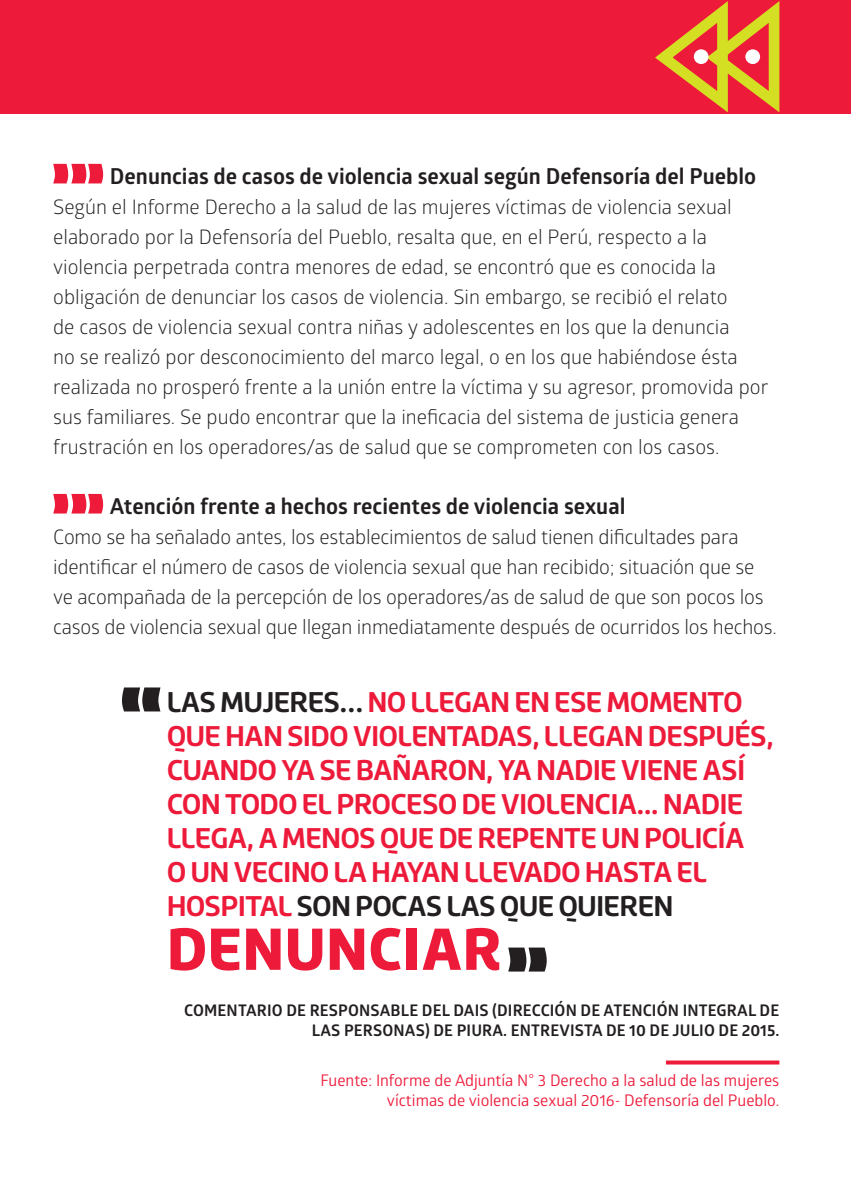
<style>
.page{position:relative;width:851px;height:1191px;background:#fff}
.page>*{position:absolute;margin:0;border:0;box-sizing:border-box;transform-origin:0 0}
.t1{font:900 58px "Roihu";color:#ed1a3a}
.t2{font:700 28px/34px "Roihu";letter-spacing:-.03em;color:#ed1a3a}
.t3{font:700 22px "Glober";color:#231f20}
.t4{font:20px/30px "Glober";color:#231f20}
.t5{font:700 16px/20px "Glober";letter-spacing:.01em;color:#231f20;text-align:right}
.t6{font:16px/20px "Glober";color:#ed1a3a;text-align:right}
.s1{color:#231f20}
</style>
<div class="page">
<div style="left:0;top:0;width:850px;height:113px;background:#ed1a3a"></div>
<svg style="left:665px;top:1060px;width:114px;height:4px"></svg>
<svg style="left:122px;top:687px;width:38px;height:24px"></svg>
<svg style="left:53px;top:164px;width:50px;height:19px"></svg>
<svg style="left:53px;top:494px;width:50px;height:19px"></svg>
<svg style="left:508px;top:947px;width:38px;height:24px"></svg>
<svg style="left:646px;top:1px;width:142px;height:113px"></svg>
<div style="left:693px;top:49px;width:15px;height:15px;background:#fff;border-radius:50%"></div>
<p class="t3" style="left:110px;top:160px;width:647px">Denuncias de casos de violencia sexual según Defensoría del Pueblo</p>
<p class="t4" style="left:53px;top:190px;width:716px">Según el Informe Derecho a la salud de las mujeres víctimas de violencia sexual elaborado por la Defensoría del Pueblo, resalta que, en el Perú, respecto a la violencia perpetrada contra menores de edad, se encontró que es conocida la obligación de denunciar los casos de violencia. Sin embargo, se recibió el relato<br>de casos de violencia sexual contra niñas y adolescentes en los que la denuncia<br>no se realizó por desconocimiento del marco legal, o en los que habiéndose ésta realizada no prosperó frente a la unión entre la víctima y su agresor, promovida por sus familiares. Se pudo encontrar que la ineficacia del sistema de justicia genera frustración en los operadores/as de salud que se comprometen con los casos.</p>
<p class="t3" style="left:110px;top:490px;width:517px">Atención frente a hechos recientes de violencia sexual</p>
<p class="t4" style="left:53px;top:520px;width:725px">Como se ha señalado antes, los establecimientos de salud tienen dificultades para identificar el número de casos de violencia sexual que han recibido; situación que se ve acompañada de la percepción de los operadores/as de salud de que son pocos los casos de violencia sexual que llegan inmediatamente después de ocurridos los hechos.</p>
<p class="t2" style="left:167px;top:685px;width:608px"><span class="s1">LAS MUJERES…</span> NO LLEGAN EN ESE MOMENTO QUE HAN SIDO VIOLENTADAS, LLEGAN DESPUÉS, CUANDO YA SE BAÑARON, YA NADIE VIENE ASÍ CON TODO EL PROCESO DE VIOLENCIA... NADIE LLEGA, A MENOS QUE DE REPENTE UN POLICÍA<br>O UN VECINO LA HAYAN LLEVADO HASTA EL HOSPITAL <span class="s1">SON POCAS LAS QUE QUIEREN</span></p>
<h1 class="t1" style="left:167px;top:916px;width:337px">DENUNCIAR</h1>
<p class="t5" style="left:184px;top:999px;width:596px">COMENTARIO DE RESPONSABLE DEL DAIS (DIRECCIÓN DE ATENCIÓN INTEGRAL DE<br>LAS PERSONAS) DE PIURA. ENTREVISTA DE 10 DE JULIO DE 2015.</p>
<p class="t6" style="left:320px;top:1069px;width:460px">Fuente: Informe de Adjuntía N° 3 Derecho a la salud de las mujeres víctimas de violencia sexual 2016- Defensoría del Pueblo.</p>
</div>
